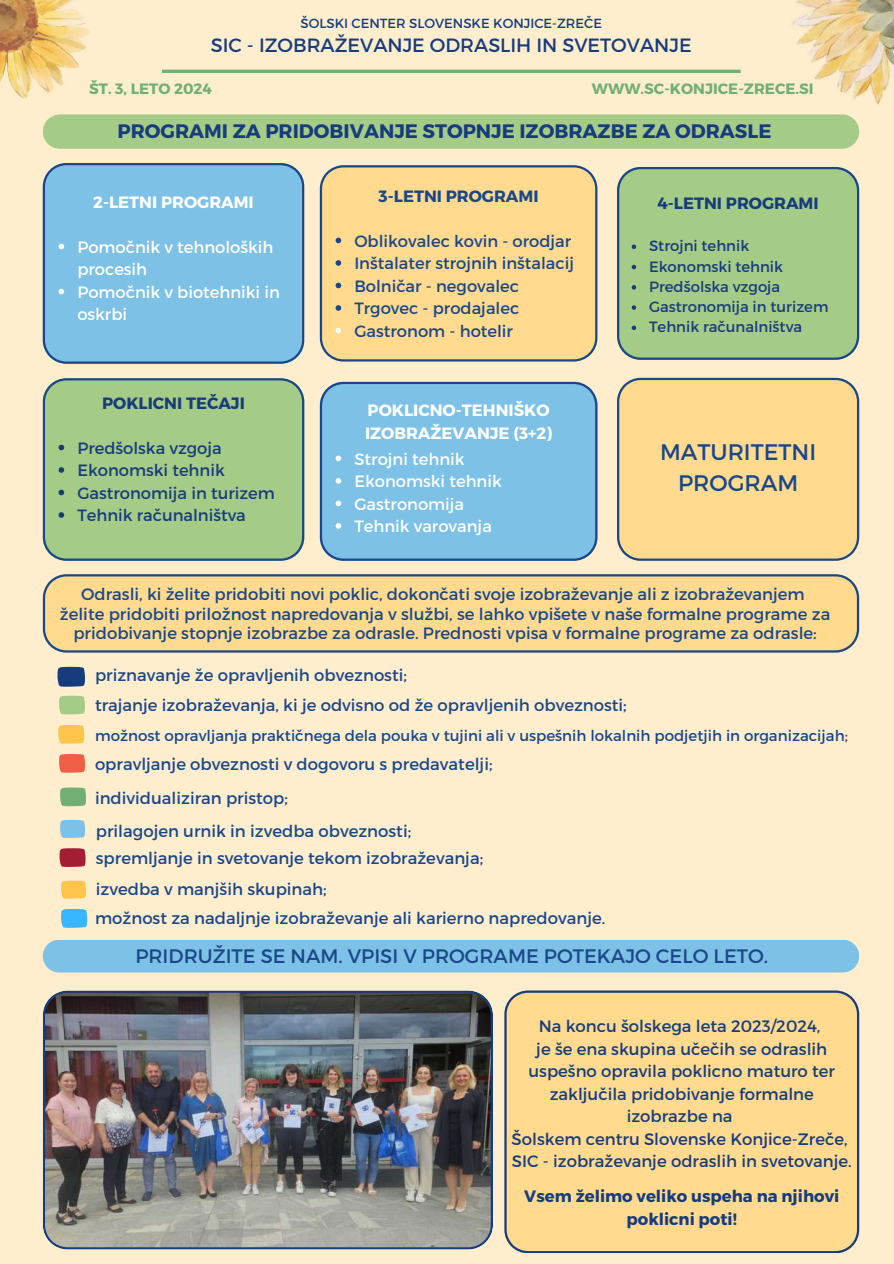
<style>
.page{position:relative;width:894px;height:1264px;background:#fff}
.page>*{position:absolute;margin:0;border:0;box-sizing:border-box;transform-origin:0 0}
.t1{font:22.5px/30.3px "Montserrat";color:#1a4789;text-align:center}
.t2{font:700 19.5px "Montserrat";color:#173c7d}
.t3{font:19.5px "Montserrat";color:#1a4789}
.t4{font:19.2px "Montserrat";color:#173c7d}
.t5{font:16.5px/19.2px "Montserrat";color:#1a4789;text-align:center}
.t6{font:16.5px/22.5px "Montserrat";color:#173c7d;text-align:center}
.t7{font:700 16.5px/22.5px "Montserrat";color:#173c7d;text-align:center}
.t8{font:16.35px/22.5px "Montserrat";color:#fff}
.t9{font:16.35px/22.5px "Montserrat";color:#1a4789}
.t10{font:16.35px/22.5px "Montserrat";color:#173c7d}
.t11{font:700 16.35px/22.5px "Montserrat";color:#fff}
.t12{font:700 16.35px "Montserrat";color:#173c7d}
.t13{font:700 16.35px "Montserrat";color:#1a4789}
.t14{font:15px "Montserrat";color:#1a4789}
.t15{font:700 15px "Montserrat";color:#71af74}
.t16{font:14.85px/20.2px "Montserrat";color:#173c7d}
.t17{font:13.2px "Montserrat";color:#173c7d}
</style>
<div class="page">
<div style="left:0;top:0;width:893px;height:1263px;background:#ffeecd"></div>
<img style="left:792px;top:0;width:101px;height:104px">
<img style="left:0;top:0;width:89px;height:98px">
<hr style="left:162px;top:70px;width:578px;height:3px;background:#71af74">
<div style="left:43px;top:163px;width:261px;height:200px;background:#7ec1e6"></div>
<svg style="left:58px;top:244px;width:6px;height:5px"></svg>
<svg style="left:58px;top:289px;width:6px;height:5px"></svg>
<div style="left:617px;top:167px;width:241px;height:192px;background:#a5cc86"></div>
<svg style="left:631px;top:244px;width:5px;height:5px"></svg>
<svg style="left:631px;top:265px;width:5px;height:4px"></svg>
<svg style="left:631px;top:285px;width:5px;height:4px"></svg>
<svg style="left:631px;top:305px;width:5px;height:5px"></svg>
<svg style="left:631px;top:325px;width:5px;height:5px"></svg>
<div style="left:320px;top:165px;width:277px;height:196px;background:#ffda8f"></div>
<svg style="left:335px;top:238px;width:6px;height:5px"></svg>
<svg style="left:335px;top:260px;width:6px;height:6px"></svg>
<svg style="left:335px;top:283px;width:6px;height:5px"></svg>
<svg style="left:335px;top:305px;width:6px;height:6px"></svg>
<svg style="left:335px;top:328px;width:6px;height:5px"></svg>
<svg style="left:617px;top:378px;width:242px;height:183px;background:#f1d18f"></svg>
<div style="left:43px;top:378px;width:261px;height:182px;background:#a5cc86"></div>
<svg style="left:58px;top:444px;width:6px;height:6px"></svg>
<svg style="left:58px;top:467px;width:6px;height:6px"></svg>
<svg style="left:58px;top:489px;width:6px;height:6px"></svg>
<svg style="left:58px;top:512px;width:6px;height:6px"></svg>
<div style="left:320px;top:382px;width:277px;height:179px;background:#7ec1e6"></div>
<svg style="left:335px;top:455px;width:6px;height:6px"></svg>
<svg style="left:335px;top:478px;width:6px;height:6px"></svg>
<svg style="left:335px;top:500px;width:6px;height:6px"></svg>
<svg style="left:335px;top:523px;width:6px;height:6px"></svg>
<div style="left:43px;top:939px;width:815px;height:33px;background:#7ec1e6;border-radius:16px"></div>
<div style="left:43px;top:114px;width:816px;height:35px;background:#a5cc86"></div>
<svg style="left:43px;top:574px;width:815px;height:78px;background:#f2d28f"></svg>
<svg style="left:57px;top:666px;width:28px;height:20px"></svg>
<svg style="left:59px;top:695px;width:26px;height:19px"></svg>
<svg style="left:60px;top:819px;width:25px;height:18px"></svg>
<svg style="left:60px;top:787px;width:26px;height:19px"></svg>
<svg style="left:59px;top:754px;width:26px;height:18px"></svg>
<svg style="left:58px;top:725px;width:26px;height:18px"></svg>
<svg style="left:59px;top:848px;width:26px;height:19px"></svg>
<svg style="left:61px;top:880px;width:25px;height:18px"></svg>
<svg style="left:61px;top:909px;width:26px;height:18px"></svg>
<div style="left:504px;top:990px;width:354px;height:262px;background:#ffda8f"></div>
<img style="left:43px;top:990px;width:450px;height:259px">
<p class="t17" style="left:300px;top:15px;width:303px">ŠOLSKI CENTER SLOVENSKE KONJICE-ZREČE</p>
<p class="t4" style="left:211px;top:33px;width:482px">SIC - IZOBRAŽEVANJE ODRASLIH IN SVETOVANJE</p>
<p class="t15" style="left:89px;top:79px;width:124px">ŠT. 3, LETO 2024</p>
<p class="t15" style="left:591px;top:79px;width:223px">WWW.SC-KONJICE-ZRECE.SI</p>
<p class="t2" style="left:117px;top:119px;width:655px">PROGRAMI ZA PRIDOBIVANJE STOPNJE IZOBRAZBE ZA ODRASLE</p>
<p class="t11" style="left:93px;top:190px;width:162px">2-LETNI PROGRAMI</p>
<p class="t8" style="left:77px;top:235px;width:204px">Pomočnik v tehnoloških procesih<br>Pomočnik v biotehniki in oskrbi</p>
<p class="t12" style="left:102px;top:392px;width:144px">POKLICNI TEČAJI</p>
<p class="t10" style="left:77px;top:436px;width:199px">Predšolska vzgoja<br>Ekonomski tehnik<br>Gastronomija in turizem<br>Tehnik računalništva</p>
<p class="t13" style="left:378px;top:185px;width:161px">3-LETNI PROGRAMI</p>
<p class="t9" style="left:354px;top:229px;width:221px">Oblikovalec kovin - orodjar<br>Inštalater strojnih inštalacij<br>Bolničar - negovalec<br>Trgovec - prodajalec<br>Gastronom - hotelir</p>
<p class="t11" style="left:365px;top:398px;width:189px">POKLICNO-TEHNIŠKO<br>IZOBRAŽEVANJE (3+2)</p>
<p class="t8" style="left:354px;top:446px;width:149px">Strojni tehnik<br>Ekonomski tehnik<br>Gastronomija<br>Tehnik varovanja</p>
<p class="t12" style="left:657px;top:192px;width:163px">4-LETNI PROGRAMI</p>
<p class="t16" style="left:649px;top:235px;width:181px">Strojni tehnik<br>Ekonomski tehnik<br>Predšolska vzgoja<br>Gastronomija in turizem<br>Tehnik računalništva</p>
<h1 class="t1" style="left:659px;top:436px;width:158px">MATURITETNI<br>PROGRAM</h1>
<p class="t5" style="left:60px;top:584px;width:771px">Odrasli, ki želite pridobiti novi poklic, dokončati svoje izobraževanje ali z izobraževanjem želite pridobiti priložnost napredovanja v službi, se lahko vpišete v naše formalne programe za pridobivanje stopnje izobrazbe za odrasle. Prednosti vpisa v formalne programe za odrasle:</p>
<p class="t5" style="left:95px;top:664px;width:313px">priznavanje že opravljenih obveznosti;</p>
<p class="t5" style="left:95px;top:695px;width:533px">trajanje izobraževanja, ki je odvisno od že opravljenih obveznosti;</p>
<p class="t14" style="left:95px;top:725px;width:754px">možnost opravljanja praktičnega dela pouka v tujini ali v uspešnih lokalnih podjetjih in organizacijah;</p>
<p class="t5" style="left:95px;top:754px;width:399px">opravljanje obveznosti v dogovoru s predavatelji;</p>
<p class="t5" style="left:95px;top:787px;width:194px">individualiziran pristop;</p>
<p class="t5" style="left:96px;top:820px;width:317px">prilagojen urnik in izvedba obveznosti;</p>
<p class="t5" style="left:96px;top:847px;width:389px">spremljanje in svetovanje tekom izobraževanja;</p>
<p class="t5" style="left:96px;top:878px;width:232px">izvedba v manjših skupinah;</p>
<p class="t5" style="left:95px;top:907px;width:512px">možnost za nadaljnje izobraževanje ali karierno napredovanje.</p>
<p class="t3" style="left:135px;top:943px;width:634px">PRIDRUŽITE SE NAM. VPISI V PROGRAME POTEKAJO CELO LETO.</p>
<p class="t6" style="left:511px;top:1014px;width:341px">Na koncu šolskega leta 2023/2024,<br>je še ena skupina učečih se odraslih uspešno opravila poklicno maturo ter zaključila pridobivanje formalne izobrazbe na<br>Šolskem centru Slovenske Konjice-Zreče, SIC - izobraževanje odraslih in svetovanje.</p>
<p class="t7" style="left:524px;top:1184px;width:316px">Vsem želimo veliko uspeha na njihovi poklicni poti!</p>
</div>
